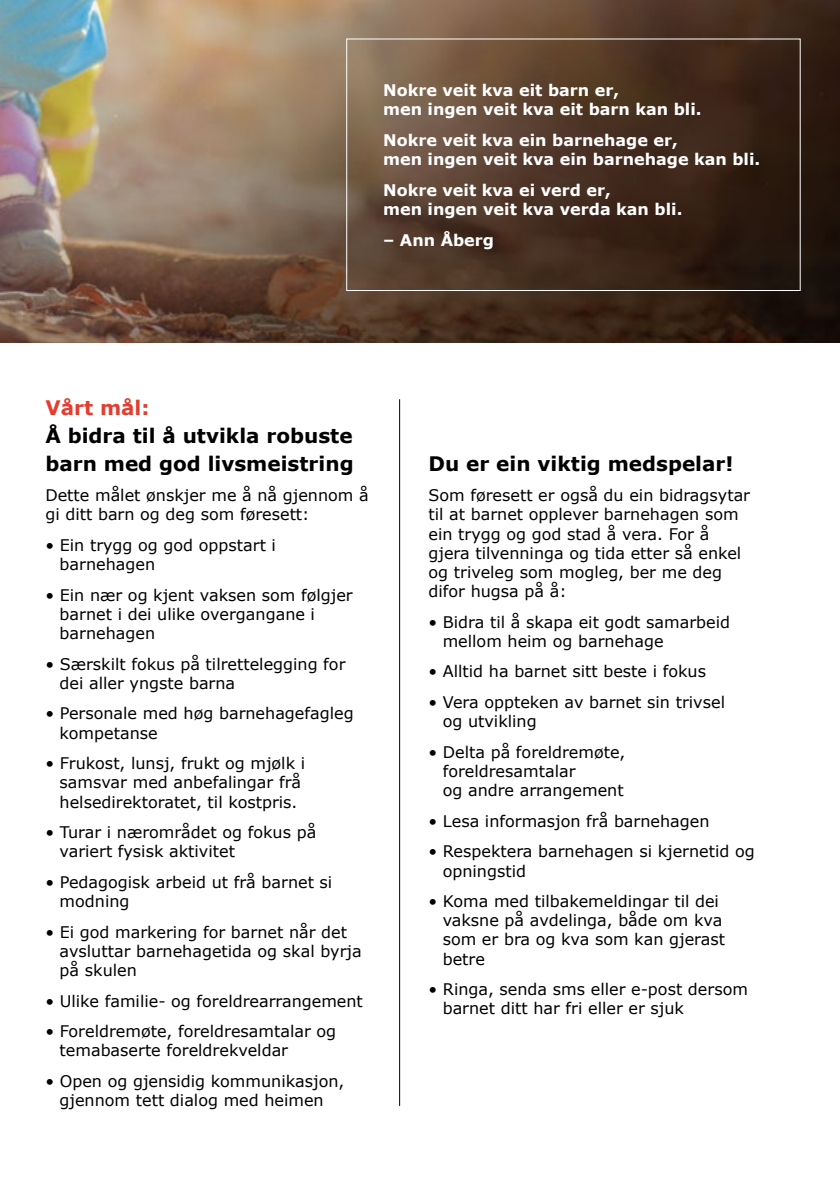
<style>
.page{position:relative;width:840px;height:1191px;background:#fff}
.page>*{position:absolute;margin:0;border:0;box-sizing:border-box;transform-origin:0 0}
.t1{font:700 20px/28px "Verdana";color:#000}
.t2{font:700 20px "Verdana";color:#e43c2f}
.t3{font:16px/19.2px "Verdana";color:#000}
.t4{font:700 16px/19.2px "Verdana";color:#fff}
</style>
<div class="page">
<hr style="left:399px;top:399px;width:1px;height:707px;background:#000">
<img style="left:0;top:0;width:839px;height:342px">
<div style="left:346px;top:38px;width:454px;height:253px;border:1px solid #fff"></div>
<p class="t4" style="left:383px;top:81px;width:320px">Nokre veit kva eit barn er,<br>men ingen veit kva eit barn kan bli.</p>
<p class="t4" style="left:383px;top:131px;width:378px">Nokre veit kva ein barnehage er,<br>men ingen veit kva ein barnehage kan bli.</p>
<p class="t4" style="left:383px;top:180px;width:301px">Nokre veit kva ei verd er,<br>men ingen veit kva verda kan bli.</p>
<p class="t4" style="left:383px;top:230px;width:112px">– Ann Åberg</p>
<p class="t2" style="left:45px;top:394px;width:105px">Vårt mål:</p>
<p class="t1" style="left:45px;top:421px;width:309px">Å bidra til å utvikla robuste barn med god livsmeistring</p>
<p class="t3" style="left:45px;top:485px;width:324px">Dette målet ønskjer me å nå gjennom å gi ditt barn og deg som føresett:</p>
<p class="t3" style="left:60px;top:535px;width:218px;text-indent:-14px">• Ein trygg og god oppstart i barnehagen</p>
<p class="t3" style="left:60px;top:585px;width:294px;text-indent:-14px">• Ein nær og kjent vaksen som følgjer barnet i dei ulike overgangane i barnehagen</p>
<p class="t3" style="left:60px;top:654px;width:287px;text-indent:-14px">• Særskilt fokus på tilrettelegging for dei aller yngste barna</p>
<p class="t3" style="left:60px;top:704px;width:295px;text-indent:-14px">• Personale med høg barnehagefagleg kompetanse</p>
<p class="t3" style="left:60px;top:753px;width:247px;text-indent:-14px">• Frukost, lunsj, frukt og mjølk i samsvar med anbefalingar frå helsedirektoratet, til kostpris.</p>
<p class="t3" style="left:60px;top:822px;width:258px;text-indent:-14px">• Turar i nærområdet og fokus på variert fysisk aktivitet</p>
<p class="t3" style="left:60px;top:872px;width:274px;text-indent:-14px">• Pedagogisk arbeid ut frå barnet si modning</p>
<p class="t3" style="left:60px;top:922px;width:303px;text-indent:-14px">• Ei god markering for barnet når det avsluttar barnehagetida og skal byrja på skulen</p>
<p class="t3" style="left:45px;top:991px;width:319px">• Ulike familie- og foreldrearrangement</p>
<p class="t3" style="left:60px;top:1021px;width:278px;text-indent:-14px">• Foreldremøte, foreldresamtalar og temabaserte foreldrekveldar</p>
<p class="t3" style="left:45px;top:1071px;width:300px;text-align:center">• Open og gjensidig kommunikasjon, gjennom tett dialog med heimen</p>
<p class="t1" style="left:428px;top:449px;width:306px">Du er ein viktig medspelar!</p>
<p class="t3" style="left:428px;top:485px;width:323px">Som føresett er også du ein bidragsytar til at barnet opplever barnehagen som ein trygg og god stad å vera. For å gjera tilvenninga og tida etter så enkel og triveleg som mogleg, ber me deg difor hugsa på å:</p>
<p class="t3" style="left:442px;top:612px;width:289px;text-indent:-14px">• Bidra til å skapa eit godt samarbeid mellom heim og barnehage</p>
<p class="t3" style="left:428px;top:662px;width:279px">• Alltid ha barnet sitt beste i fokus</p>
<p class="t3" style="left:442px;top:692px;width:284px;text-indent:-14px">• Vera oppteken av barnet sin trivsel og utvikling</p>
<p class="t3" style="left:442px;top:742px;width:184px;text-indent:-14px">• Delta på foreldremøte, foreldresamtalar<br>og andre arrangement</p>
<p class="t3" style="left:428px;top:811px;width:282px">• Lesa informasjon frå barnehagen</p>
<p class="t3" style="left:442px;top:841px;width:313px;text-indent:-14px">• Respektera barnehagen si kjernetid og opningstid</p>
<p class="t3" style="left:442px;top:891px;width:284px;text-indent:-14px">• Koma med tilbakemeldingar til dei vaksne på avdelinga, både om kva som er bra og kva som kan gjerast betre</p>
<p class="t3" style="left:442px;top:979px;width:306px;text-indent:-14px">• Ringa, senda sms eller e-post dersom barnet ditt har fri eller er sjuk</p>
</div>
